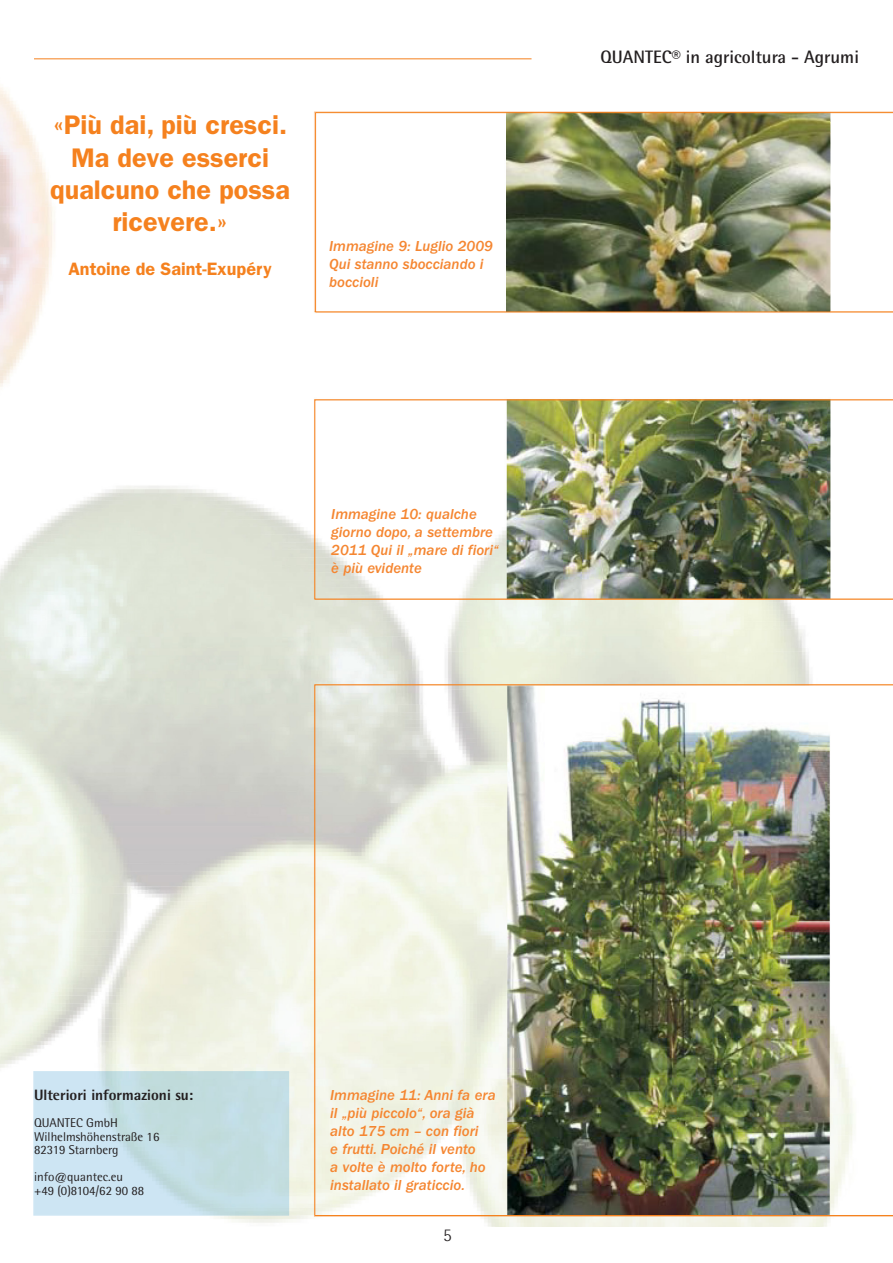
<style>
.page{position:relative;width:893px;height:1263px;background:#fff}
.page>*{position:absolute;margin:0;border:0;box-sizing:border-box;transform-origin:0 0}
.t1{font:600 27px/32.4px "Franklin Gothic";color:#f5811e;text-align:center}
.t2{font:700 18px "Rotis Semi Sans Std";color:#231f20}
.t3{font:600 18px "Franklin Gothic";color:#f5811e}
.t4{font:300 18px "Rotis Semi Sans Std";color:#231f20}
.t5{font:italic 500 15px/18px "Franklin Gothic";color:#f58631}
.t6{font:800 15px "Rotis Semi Sans Std";color:#231f20}
.t7{font:12.75px "Rotis Semi Sans Std";color:#231f20}
</style>
<div class="page">
<img style="left:0;top:87px;width:893px;height:1140px">
<hr style="left:34px;top:58px;width:497px;height:1px;background:#f5811e">
<div style="left:33px;top:1071px;width:256px;height:145px;background:linear-gradient(to right,#cde5f4,#c0dbdc)"></div>
<img style="left:315px;top:112px;width:578px;height:200px">
<p class="t1" style="left:53px;top:109px;width:236px">«Più dai, più cresci.</p>
<p class="t1" style="left:71px;top:141px;width:199px">Ma deve esserci</p>
<p class="t1" style="left:50px;top:173px;width:241px">qualcuno che possa ricevere.»</p>
<p class="t3" style="left:68px;top:258px;width:205px">Antoine de Saint-Exupéry</p>
<p class="t5" style="left:329px;top:237px;width:165px">Immagine 9: Luglio 2009<br>Qui stanno sbocciando i boccioli</p>
<p class="t5" style="left:331px;top:505px;width:169px">Immagine 10: qualche giorno dopo, a settembre<br>2011 Qui il „mare di fiori“ è più evidente</p>
<p class="t2" style="left:600px;top:46px;width:260px">QUANTEC® in agricoltura - Agrumi</p>
<p class="t6" style="left:34px;top:1086px;width:161px">Ulteriori informazioni su:</p>
<p class="t7" style="left:34px;top:1115px;width:85px">QUANTEC GmbH</p>
<p class="t7" style="left:34px;top:1129px;width:127px">Wilhelmshöhenstraße 16</p>
<p class="t7" style="left:34px;top:1142px;width:86px">82319 Starnberg</p>
<p class="t7" style="left:34px;top:1169px;width:91px">info@quantec.eu</p>
<p class="t7" style="left:34px;top:1183px;width:112px">+49 (0)8104/62 90 88</p>
<p class="t5" style="left:330px;top:1086px;width:167px">Immagine 11: Anni fa era il „più piccolo“, ora già alto 175 cm – con fiori<br>e frutti. Poiché il vento<br>a volte è molto forte, ho installato il graticcio.</p>
<p class="t4" style="left:443px;top:1225px;width:10px">5</p>
</div>
